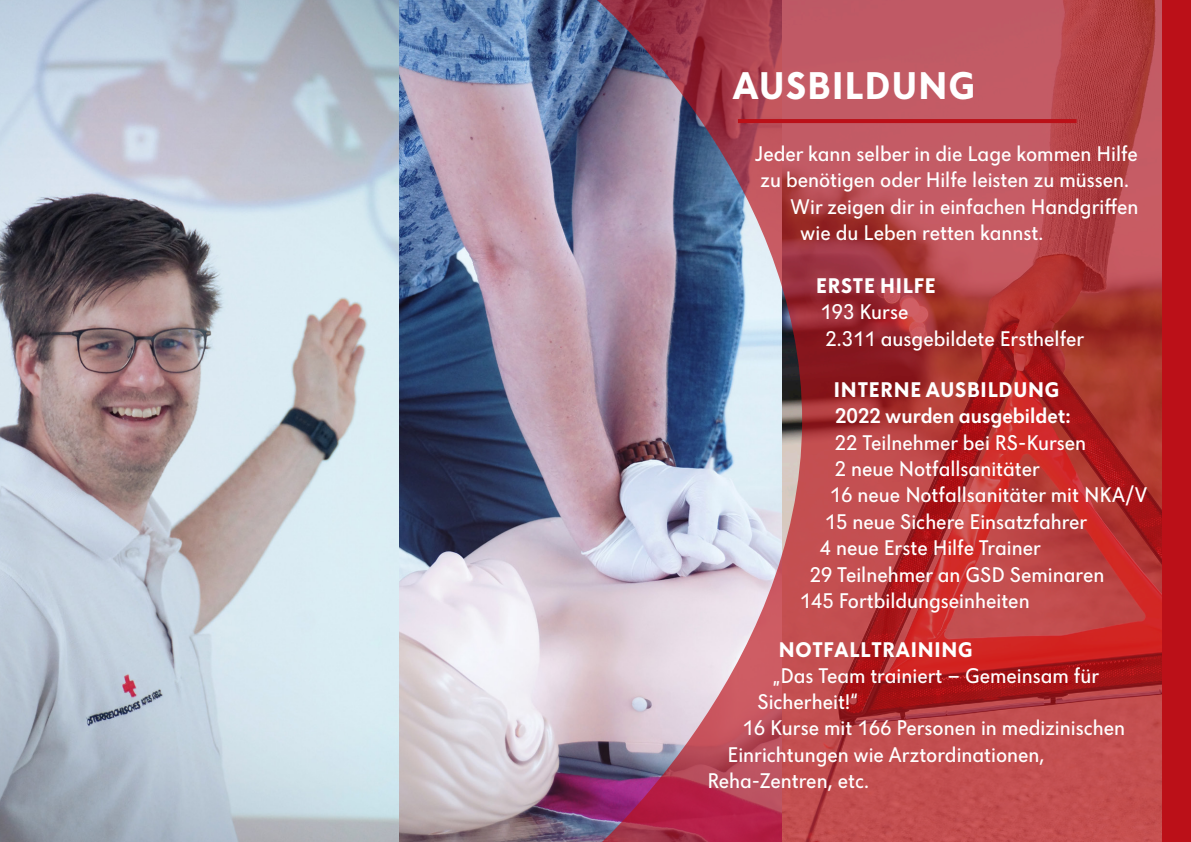
<style>
.page{position:relative;width:1191px;height:842px;background:#fff}
.page>*{position:absolute;margin:0;border:0;box-sizing:border-box;transform-origin:0 0}
.t1{font:700 40px "Dunant";letter-spacing:.035em;color:#fff}
.t2{font:22px/26.4px "Dunant";color:#fff}
.t3{font:700 22px "Dunant";letter-spacing:.035em;color:#fff}
.t4{font:500 22px "Dunant";color:#fff}
</style>
<div class="page">
<img style="left:0;top:0;width:584px;height:842px">
<img style="left:584px;top:0;width:578px;height:842px">
<hr style="left:738px;top:119px;width:338px;height:4px;background:#bb1018">
<div style="left:1162px;top:0;width:29px;height:842px;background:#bb1018"></div>
<p class="t1" style="left:732px;top:63px;width:244px">AUSBILDUNG</p>
<p class="t2" style="left:755px;top:140px;width:384px">Jeder kann selber in die Lage kommen Hilfe</p>
<p class="t2" style="left:760px;top:167px;width:370px">zu benötigen oder Hilfe leisten zu müssen.</p>
<p class="t2" style="left:790px;top:193px;width:350px">Wir zeigen dir in einfachen Handgriffen</p>
<p class="t2" style="left:800px;top:220px;width:245px">wie du Leben retten kannst.</p>
<p class="t3" style="left:816px;top:273px;width:121px">ERSTE HILFE</p>
<p class="t2" style="left:820px;top:299px;width:89px">193 Kurse</p>
<p class="t2" style="left:825px;top:325px;width:260px">2.311 ausgebildete Ersthelfer</p>
<p class="t3" style="left:834px;top:377px;width:227px">INTERNE AUSBILDUNG</p>
<p class="t4" style="left:835px;top:403px;width:237px">2022 wurden ausgebildet:</p>
<p class="t2" style="left:835px;top:429px;width:253px">22 Teilnehmer bei RS-Kursen</p>
<p class="t2" style="left:835px;top:455px;width:206px">2 neue Notfallsanitäter</p>
<p class="t2" style="left:830px;top:482px;width:319px">16 neue Notfallsanitäter mit NKA/V</p>
<p class="t2" style="left:825px;top:508px;width:264px">15 neue Sichere Einsatzfahrer</p>
<p class="t2" style="left:820px;top:534px;width:223px">4 neue Erste Hilfe Trainer</p>
<p class="t2" style="left:810px;top:561px;width:296px">29 Teilnehmer an GSD Seminaren</p>
<p class="t2" style="left:799px;top:587px;width:231px">145 Fortbildungseinheiten</p>
<p class="t3" style="left:778px;top:637px;width:195px">NOTFALLTRAINING</p>
<p class="t2" style="left:757px;top:662px;width:343px;text-indent:15px">„Das Team trainiert – Gemeinsam für<br>Sicherheit!“</p>
<p class="t2" style="left:742px;top:715px;width:384px">16 Kurse mit 166 Personen in medizinischen</p>
<p class="t2" style="left:727px;top:741px;width:319px">Einrichtungen wie Arztordinationen,</p>
<p class="t2" style="left:707px;top:767px;width:163px">Reha-Zentren, etc.</p>
</div>
